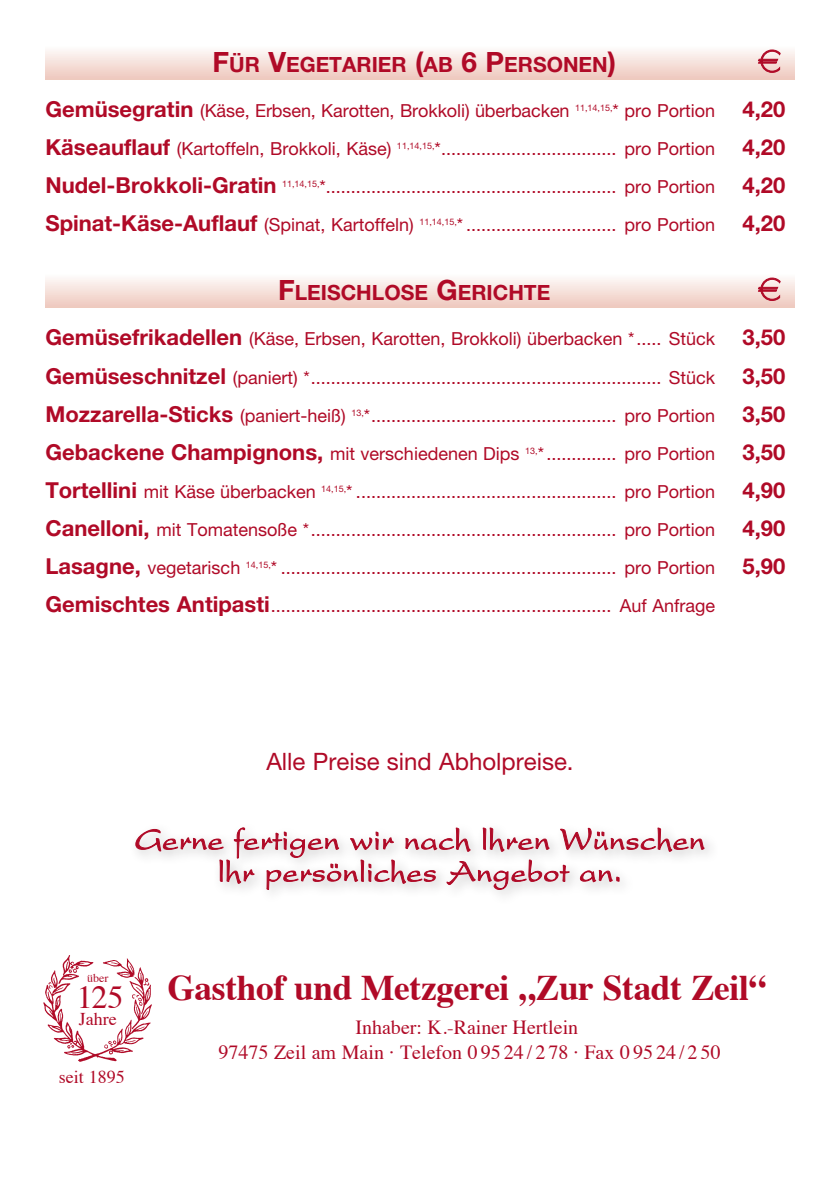
<style>
.page{position:relative;width:840px;height:1191px;background:#fff}
.page>*{position:absolute;margin:0;border:0;box-sizing:border-box;transform-origin:0 0}
.t1{font:700 36px "Times";letter-spacing:-.01em;color:#b00a27}
.t2{font:32px "Times";color:#b00a27}
.t3{font:24px "Helvetica Neue LT Pro";color:#b00a27}
.t4{font:700 22px "Helvetica Neue LT Pro";color:#b00a27}
.t5{font:700 21px "Helvetica Neue LT Pro";color:#b00a27}
.t6{font:20px/25px "Times";color:#b00a27;text-align:center}
.t7{font:18px/38px "Helvetica Neue LT Pro";color:#b00a27}
.t8{font:18px "Times";color:#b00a27}
.t9{font:12px "Times";color:#b00a27}
.s1{font-size:28px}
.s2{font-weight:700;font-size:22px}
</style>
<div class="page">
<div style="left:45px;top:45px;width:749px;height:34px;background:linear-gradient(to bottom,#fefffe,#efcac0)"></div>
<svg style="left:757px;top:50px;width:23px;height:23px"></svg>
<div style="left:45px;top:273px;width:749px;height:34px;background:linear-gradient(to bottom,#fefffe,#efcac0)"></div>
<svg style="left:757px;top:278px;width:23px;height:23px"></svg>
<svg style="left:135px;top:827px;width:569px;height:63px"></svg>
<img style="left:43px;top:955px;width:109px;height:107px">
<p class="t5" style="left:212px;top:52px;width:405px"><span class="s1">F</span>ÜR <span class="s1">V</span>EGETARIER <span class="s1">(</span>AB <span class="s1">6 P</span>ERSONEN<span class="s1">)</span></p>
<p class="t7" style="left:45px;top:92px;width:741px"><span class="s2">Gemüsegratin</span> (Käse, Erbsen, Karotten, Brokkoli) überbacken <sup>11,14,15,</sup>* pro Portion <span class="s2">4,20<br>Käseauflauf</span> (Kartoffeln, Brokkoli, Käse) <sup>11,14,15,</sup>*................................... pro Portion <span class="s2">4,20</span></p>
<p class="t4" style="left:45px;top:172px;width:232px">Nudel-Brokkoli-Gratin</p>
<p class="t7" style="left:45px;top:168px;width:741px;text-align:right"><sup>11,14,15,</sup>*.......................................................... pro Portion <span class="s2">4,20<br>Spinat-Käse-Auflauf</span> (Spinat, Kartoffeln) <sup>11,14,15,</sup>* .............................. pro Portion <span class="s2">4,20</span></p>
<p class="t5" style="left:278px;top:280px;width:273px"><span class="s1">F</span>LEISCHLOSE <span class="s1">G</span>ERICHTE</p>
<p class="t7" style="left:45px;top:320px;width:741px;text-align:justify"><span class="s2">Gemüsefrikadellen</span> (Käse, Erbsen, Karotten, Brokkoli) überbacken *..... Stück <span class="s2">3,50<br>Gemüseschnitzel</span> (paniert) *...................................................................... Stück <span class="s2">3,50<br>Mozzarella-Sticks</span> (paniert-heiß) <sup>13,</sup>*................................................. pro Portion <span class="s2">3,50<br>Gebackene Champignons,</span> mit verschiedenen Dips <sup>13,</sup>*.............. pro Portion <span class="s2">3,50<br>Tortellini</span> mit Käse überbacken <sup>14,15,</sup>* .................................................... pro Portion <span class="s2">4,90<br>Canelloni,</span> mit Tomatensoße *............................................................. pro Portion <span class="s2">4,90<br>Lasagne,</span> vegetarisch <sup>14,15,</sup>* ................................................................... pro Portion <span class="s2">5,90<br>Gemischtes Antipasti</span>.................................................................... Auf Anfrage</p>
<h3 class="t3" style="left:266px;top:747px;width:308px">Alle Preise sind Abholpreise.</h3>
<p class="t9" style="left:87px;top:967px;width:23px">über</p>
<h2 class="t2" style="left:77px;top:967px;width:48px">125</h2>
<p class="t8" style="left:79px;top:1002px;width:39px">Jahre</p>
<p class="t8" style="left:59px;top:1060px;width:67px">seit 1895</p>
<h1 class="t1" style="left:167px;top:953px;width:599px">Gasthof und Metzgerei „Zur Stadt Zeil“</h1>
<p class="t6" style="left:218px;top:1013px;width:503px">Inhaber: K.-Rainer Hertlein<br>97475 Zeil am Main · Telefon 0 95 24/2 78 · Fax 0 95 24/2 50</p>
</div>
